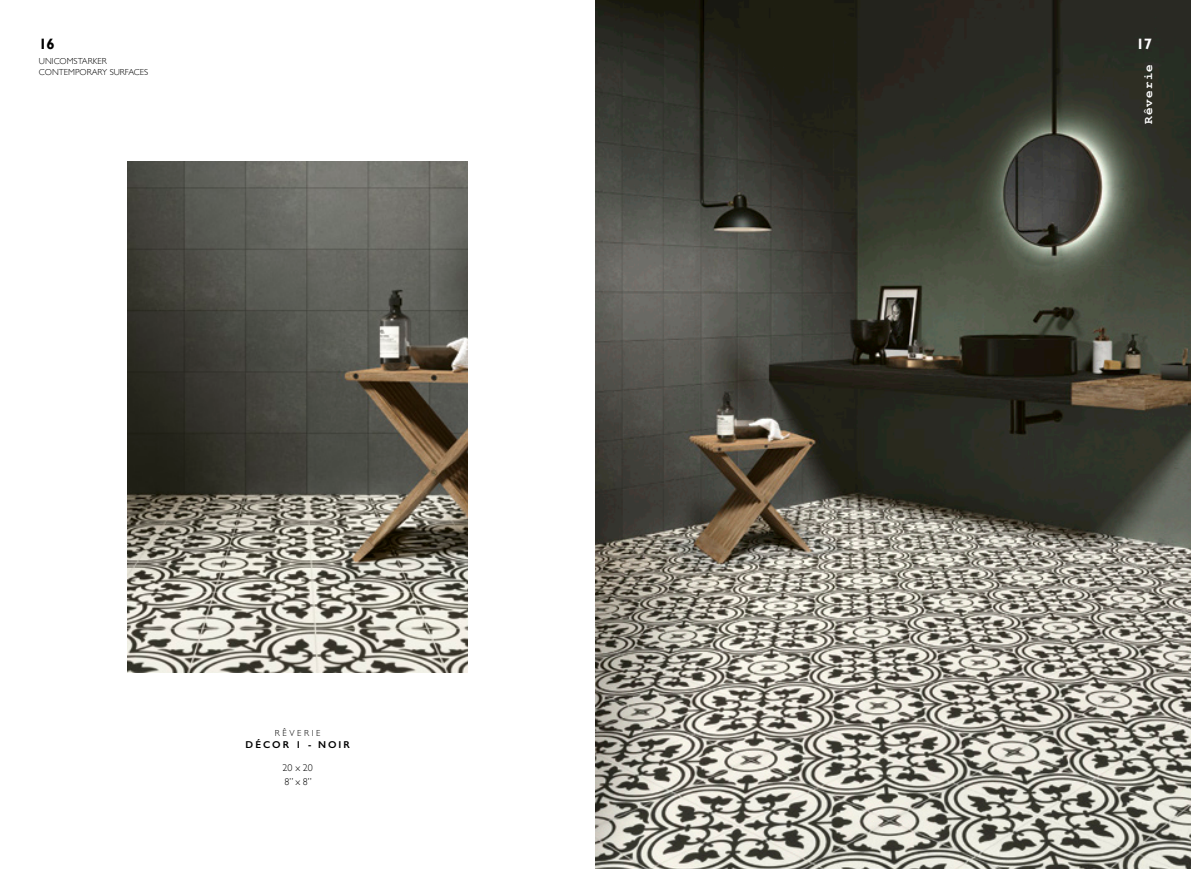
<style>
.page{position:relative;width:1191px;height:869px;background:#fff}
.page>*{position:absolute;margin:0;border:0;box-sizing:border-box;transform-origin:0 0}
.t1{font:700 15px "Gill Sans";color:#fff}
.t2{font:700 15px "Gill Sans";color:#000}
.t3{font:700 12.5px "Courier New";letter-spacing:.1em;color:#fff}
.t4{font:600 10px "Gill Sans";letter-spacing:.2em;color:#000}
.t5{font:300 10px/13.8px "Gill Sans";color:#000}
.t6{font:300 8.75px/10.5px "Gill Sans";color:#000}
.t7{font:300 8.75px "Gill Sans";letter-spacing:.3em;color:#000}
</style>
<div class="page">
<img style="left:128px;top:161px;width:340px;height:510px">
<img style="left:595px;top:0;width:596px;height:868px">
<h1 class="t2" style="left:39px;top:35px;width:17px">16</h1>
<p class="t6" style="left:39px;top:56px;width:111px">UNICOMSTARKER<br>CONTEMPORARY SURFACES</p>
<p class="t7" style="left:275px;top:725px;width:47px">RÊVERIE</p>
<p class="t4" style="left:246px;top:738px;width:106px">DÉCOR 1 - NOIR</p>
<p class="t5" style="left:282px;top:759px;width:32px">20 x 20<br>8” x 8”</p>
<h1 class="t1" style="left:1136px;top:35px;width:17px">17</h1>
<h2 class="t3" style="left:1140px;top:124px;width:61px;rotate:-90deg">Rêverie</h2>
</div>
